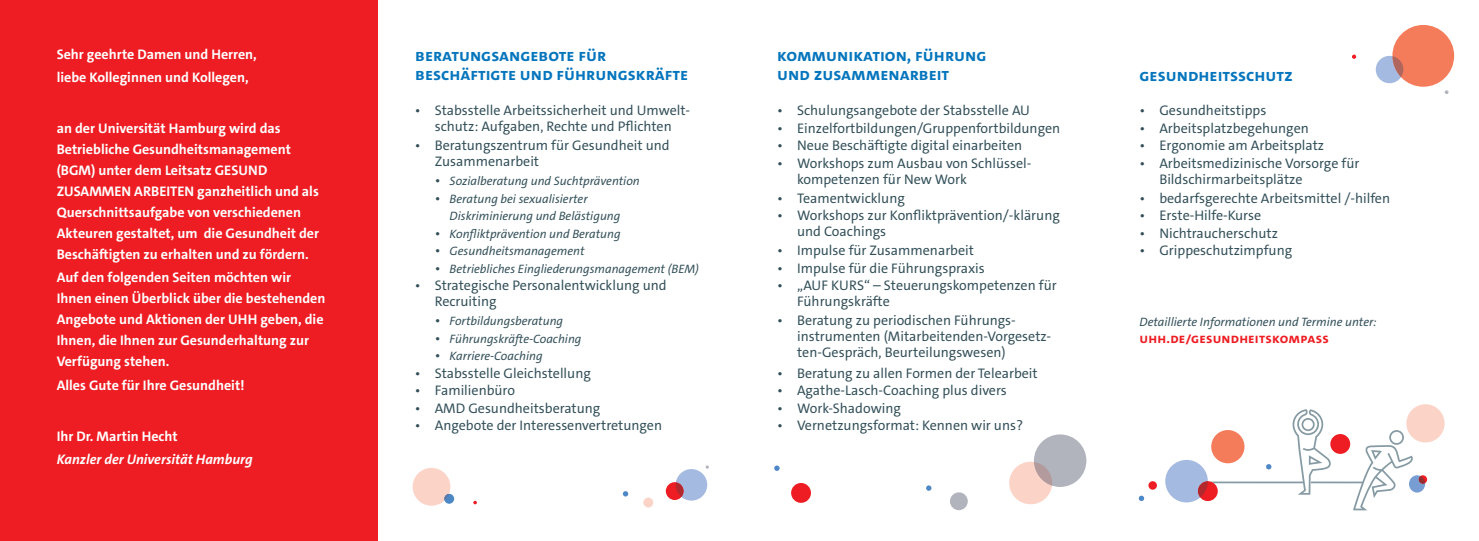
<style>
.page{position:relative;width:1479px;height:541px;background:#fff}
.page>*{position:absolute;margin:0;border:0;box-sizing:border-box;transform-origin:0 0}
.t1{font:17.5px/19.2px "The Sans UHH Bold Caps";color:#0575bd}
.t2{font:14px/15.8px "The Sans UHH";color:#314e58}
.t3{font:700 14px/21px "The Sans UHH";color:#fff}
.t4{font:italic 700 14px "The Sans UHH";color:#fff}
.t5{font:14px "The Sans UHH Bold Caps";letter-spacing:.01em;color:#ee1d23}
.t6{font:italic 12.25px/17.5px "The Sans UHH";color:#314e58}
.s1{font-style:normal;font-size:14px}
</style>
<div class="page">
<div style="left:444px;top:494px;width:10px;height:9px;background:#4c87c6;border-radius:50%"></div>
<svg style="left:473px;top:501px;width:4px;height:3px"></svg>
<div style="left:0;top:0;width:377px;height:541px;background:#ee1d23"></div>
<svg style="left:1352px;top:55px;width:4px;height:4px"></svg>
<svg style="left:1444px;top:90px;width:4px;height:4px"></svg>
<div style="left:665px;top:482px;width:18px;height:18px;background:#ee1d23;border-radius:50%"></div>
<svg style="left:412px;top:468px;width:38px;height:37px"></svg>
<div style="left:1392px;top:25px;width:61px;height:62px;background:#f47c5b;border-radius:50%"></div>
<div style="left:949px;top:492px;width:18px;height:18px;background:#b1b4bc;border-radius:50%"></div>
<div style="left:1148px;top:481px;width:8px;height:8px;background:#ee1d23;border-radius:50%"></div>
<svg style="left:1418px;top:475px;width:8px;height:9px"></svg>
<svg style="left:1138px;top:495px;width:6px;height:6px"></svg>
<svg style="left:1165px;top:409px;width:259px;height:101px"></svg>
<div style="left:1211px;top:430px;width:33px;height:33px;background:#f47c5b;border-radius:50%"></div>
<div style="left:1406px;top:404px;width:38px;height:38px;background:#fcd3c7;border-radius:50%"></div>
<svg style="left:1375px;top:56px;width:28px;height:27px"></svg>
<svg style="left:675px;top:465px;width:34px;height:35px"></svg>
<svg style="left:623px;top:491px;width:5px;height:5px"></svg>
<div style="left:643px;top:497px;width:10px;height:10px;background:#fcd3c7;border-radius:50%"></div>
<div style="left:1033px;top:434px;width:53px;height:53px;background:#b1b4bc;border-radius:50%"></div>
<svg style="left:1009px;top:461px;width:43px;height:43px"></svg>
<div style="left:791px;top:483px;width:20px;height:20px;background:#ee1d23;border-radius:50%"></div>
<svg style="left:774px;top:465px;width:5px;height:6px"></svg>
<svg style="left:926px;top:485px;width:5px;height:6px"></svg>
<p class="t3" style="left:57px;top:42px;width:202px;line-height:23.4px">Sehr geehrte Damen und Herren, liebe Kolleginnen und Kollegen,</p>
<p class="t3" style="left:57px;top:118px;width:264px">an der Universität Hamburg wird das Betriebliche Gesundheitsmanagement (BGM) unter dem Leitsatz GESUND ZUSAMMEN ARBEITEN ganzheitlich und als Querschnittsaufgabe von verschiedenen Akteuren gestaltet, um die Gesundheit der Beschäftigten zu erhalten und zu fördern.</p>
<p class="t3" style="left:57px;top:267px;width:270px">Auf den folgenden Seiten möchten wir Ihnen einen Überblick über die bestehenden Angebote und Aktionen der UHH geben, die Ihnen, die Ihnen zur Gesunderhaltung zur Verfügung stehen.</p>
<p class="t3" style="left:57px;top:375px;width:189px">Alles Gute für Ihre Gesundheit!</p>
<p class="t3" style="left:57px;top:425px;width:122px">Ihr Dr. Martin Hecht</p>
<p class="t4" style="left:57px;top:450px;width:197px">Kanzler der Universität Hamburg</p>
<p class="t1" style="left:415px;top:46px;width:274px">Beratungsangebote für<br>Beschäftigte und Führungskräfte</p>
<p class="t2" style="left:415px;top:103px;width:277px;text-align:center">• Stabsstelle Arbeitssicherheit und Umwelt&shy;schutz: Aufgaben, Rechte und Pflichten</p>
<p class="t2" style="left:435px;top:138px;width:236px;text-indent:-20px">• Beratungszentrum für Gesundheit und<br>Zusammenarbeit</p>
<p class="t6" style="left:435px;top:172px;width:206px"><span class="s1">•</span> Sozialberatung und Suchtprävention</p>
<p class="t6" style="left:449px;top:190px;width:172px;text-indent:-15px"><span class="s1">•</span> Beratung bei sexualisierter<br>Diskriminierung und Belästigung</p>
<p class="t6" style="left:435px;top:225px;width:187px"><span class="s1">•</span> Konfliktprävention und Beratung</p>
<p class="t6" style="left:435px;top:242px;width:151px"><span class="s1">•</span> Gesundheitsmanagement</p>
<p class="t6" style="left:435px;top:260px;width:265px"><span class="s1">•</span> Betriebliches Eingliederungsmanagement (BEM)</p>
<p class="t2" style="left:435px;top:278px;width:233px;text-indent:-20px">• Strategische Personalentwicklung und<br>Recruiting</p>
<p class="t6" style="left:435px;top:312px;width:130px"><span class="s1">•</span> Fortbildungsberatung</p>
<p class="t6" style="left:435px;top:330px;width:148px"><span class="s1">•</span> Führungskräfte-Coaching</p>
<p class="t6" style="left:435px;top:347px;width:109px"><span class="s1">•</span> Karriere-Coaching</p>
<p class="t2" style="left:415px;top:365px;width:177px">• Stabsstelle Gleichstellung</p>
<p class="t2" style="left:415px;top:383px;width:102px">• Familienbüro</p>
<p class="t2" style="left:415px;top:400px;width:187px">• AMD Gesundheitsberatung</p>
<p class="t2" style="left:415px;top:418px;width:249px">• Angebote der Interessenvertretungen</p>
<p class="t1" style="left:777px;top:46px;width:211px">Kommunikation, Führung und Zusammenarbeit</p>
<p class="t2" style="left:777px;top:103px;width:254px">• Schulungsangebote der Stabsstelle AU</p>
<p class="t2" style="left:777px;top:120px;width:284px">• Einzelfortbildungen/Gruppenfortbildungen</p>
<p class="t2" style="left:777px;top:138px;width:247px">• Neue Beschäftigte digital einarbeiten</p>
<p class="t2" style="left:797px;top:155px;width:236px;text-indent:-20px">• Workshops zum Ausbau von Schlüssel&shy;kompetenzen für New Work</p>
<p class="t2" style="left:777px;top:190px;width:129px">• Teamentwicklung</p>
<p class="t2" style="left:797px;top:208px;width:264px;text-indent:-20px">• Workshops zur Konfliktprävention/-klärung und Coachings</p>
<p class="t2" style="left:777px;top:243px;width:198px">• Impulse für Zusammenarbeit</p>
<p class="t2" style="left:777px;top:260px;width:209px">• Impulse für die Führungspraxis</p>
<p class="t2" style="left:797px;top:278px;width:261px;text-indent:-20px">• „AUF KURS“ – Steuerungskompetenzen für<br>Führungskräfte</p>
<p class="t2" style="left:797px;top:313px;width:256px;text-indent:-20px">• Beratung zu periodischen Führungs&shy;instrumenten (Mitarbeitenden-Vorgesetz&shy;ten-Gespräch, Beurteilungswesen)</p>
<p class="t2" style="left:777px;top:365px;width:262px">• Beratung zu allen Formen der Telearbeit</p>
<p class="t2" style="left:777px;top:383px;width:231px">• Agathe-Lasch-Coaching plus divers</p>
<p class="t2" style="left:777px;top:400px;width:125px">• Work-Shadowing</p>
<p class="t2" style="left:777px;top:418px;width:247px">• Vernetzungsformat: Kennen wir uns?</p>
<p class="t1" style="left:1139px;top:65px;width:155px">Gesundheitsschutz</p>
<p class="t2" style="left:1139px;top:103px;width:128px">• Gesundheitstipps</p>
<p class="t2" style="left:1139px;top:120px;width:171px">• Arbeitsplatzbegehungen</p>
<p class="t2" style="left:1139px;top:138px;width:186px">• Ergonomie am Arbeitsplatz</p>
<p class="t2" style="left:1159px;top:155px;width:201px;text-indent:-20px">• Arbeitsmedizinische Vorsorge für<br>Bildschirmarbeitsplätze</p>
<p class="t2" style="left:1139px;top:190px;width:252px">• bedarfsgerechte Arbeitsmittel /-hilfen</p>
<p class="t2" style="left:1139px;top:208px;width:123px">• Erste-Hilfe-Kurse</p>
<p class="t2" style="left:1139px;top:225px;width:140px">• Nichtraucherschutz</p>
<p class="t2" style="left:1139px;top:243px;width:154px">• Grippeschutzimpfung</p>
<p class="t6" style="left:1139px;top:313px;width:239px">Detaillierte Informationen und Termine unter:</p>
<p class="t5" style="left:1139px;top:329px;width:191px">uhh.de/gesundheitskompass</p>
</div>
